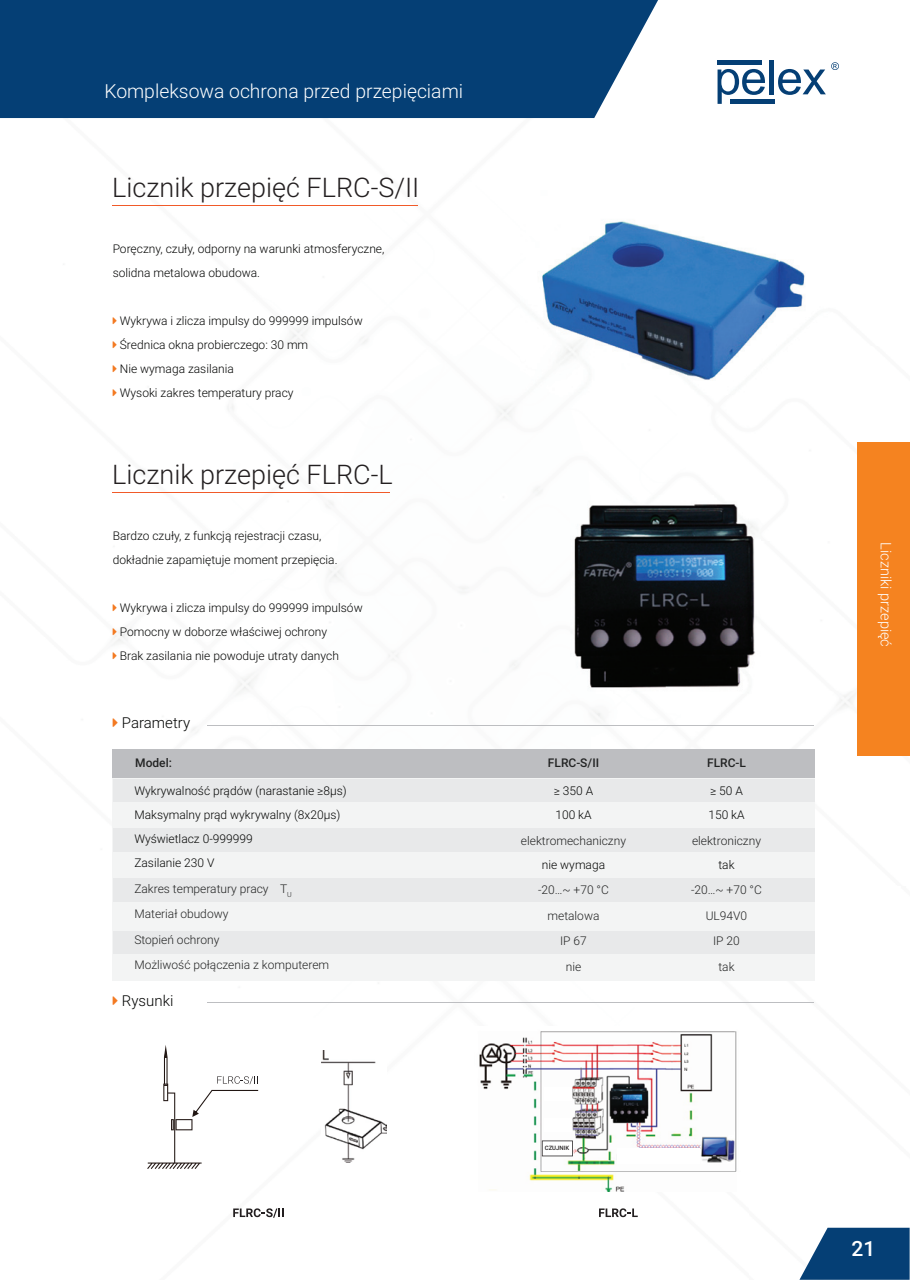
<style>
.page{position:relative;width:910px;height:1280px;background:#fff}
.page>*{position:absolute;margin:0;border:0;box-sizing:border-box;transform-origin:0 0}
.t1{font:300 27px "Roboto";color:#231f20}
.t2{font:500 21px "Roboto";color:#fff}
.t3{font:300 19.35px "Roboto";color:#fff}
.t4{font:300 15px "Roboto";color:#040504}
.t5{font:300 14.55px "Roboto";color:#fff}
.t6{font:300 12px/24px "Roboto";color:#040504}
.t7{font:300 12px/25.5px "Roboto";color:#222323;text-align:center}
.t8{font:500 12px "Roboto";color:#222323}
.t9{font:500 6px "Roboto";color:#231f20}
</style>
<div class="page">
<svg style="left:778px;top:62px;width:61px;height:33px"></svg>
<div style="left:769px;top:60px;width:5px;height:34px;background:#053f75"></div>
<svg style="left:717px;top:69px;width:48px;height:35px"></svg>
<hr style="left:717px;top:60px;width:45px;height:4px;background:#053f75">
<hr style="left:730px;top:100px;width:44px;height:4px;background:#053f75">
<div style="left:857px;top:442px;width:53px;height:314px;background:#f58320"></div>
<div style="left:0;top:0;width:658px;height:118px;background:#053f75"></div>
<svg style="left:799px;top:1228px;width:111px;height:52px;background:#275987"></svg>
<svg style="left:233px;top:1208px;width:51px;height:10px"></svg>
<img style="left:322px;top:1051px;width:65px;height:111px">
<svg style="left:147px;top:1045px;width:111px;height:124px"></svg>
<img style="left:479px;top:1031px;width:258px;height:160px">
<svg style="left:599px;top:1208px;width:39px;height:9px"></svg>
<div style="left:617px;top:1148px;width:83px;height:15px;background:#fff"></div>
<svg style="left:542px;top:1140px;width:31px;height:16px"></svg>
<div style="left:544px;top:1118px;width:28px;height:13px;background:#fff"></div>
<div style="left:544px;top:1087px;width:28px;height:13px;background:#fff"></div>
<div style="left:113px;top:777px;width:702px;height:204px;background:#f3f4f4"></div>
<div style="left:113px;top:779px;width:702px;height:23px;background:#e8e9ea"></div>
<div style="left:113px;top:829px;width:702px;height:23px;background:#e8e9ea"></div>
<div style="left:113px;top:879px;width:702px;height:23px;background:#e8e9ea"></div>
<div style="left:113px;top:930px;width:702px;height:23px;background:#e8e9ea"></div>
<div style="left:113px;top:749px;width:702px;height:29px;background:#bdbec1"></div>
<img style="left:574px;top:504px;width:184px;height:184px">
<img style="left:542px;top:221px;width:263px;height:159px">
<hr style="left:113px;top:205px;width:305px;height:1px;background:#f15a29">
<hr style="left:113px;top:492px;width:277px;height:1px;background:#f15a29">
<hr style="left:207px;top:725px;width:607px;height:1px;background:#bdbec1">
<hr style="left:207px;top:1002px;width:607px;height:1px;background:#bdbec1">
<h3 class="t3" style="left:104px;top:78px;width:360px">Kompleksowa ochrona przed przepięciami</h3>
<h1 class="t1" style="left:112px;top:168px;width:309px">Licznik przepięć FLRC-S/II</h1>
<p class="t6" style="left:113px;top:236px;width:273px">Poręczny, czuły, odporny na warunki atmosferyczne, solidna metalowa obudowa.</p>
<p class="t6" style="left:120px;top:308px;width:244px">Wykrywa i zlicza impulsy do 999999 impulsów Średnica okna probierczego: 30 mm<br>Nie wymaga zasilania<br>Wysoki zakres temperatury pracy</p>
<h1 class="t1" style="left:112px;top:455px;width:282px">Licznik przepięć FLRC-L</h1>
<p class="t6" style="left:113px;top:523px;width:226px">Bardzo czuły, z funkcją rejestracji czasu, dokładnie zapamiętuje moment przepięcia.</p>
<p class="t6" style="left:120px;top:595px;width:244px">Wykrywa i zlicza impulsy do 999999 impulsów<br>Pomocny w doborze właściwej ochrony<br>Brak zasilania nie powoduje utraty danych</p>
<p class="t4" style="left:122px;top:712px;width:70px">Parametry</p>
<p class="t8" style="left:135px;top:754px;width:38px">Model:</p>
<p class="t6" style="left:134px;top:778px;width:214px">Wykrywalność prądów (narastanie ≥8µs)<br>Maksymalny prąd wykrywalny (8x20µs)<br>Wyświetlacz 0-999999<br>Zasilanie 230 V</p>
<p class="t7" style="left:134px;top:875px;width:196px;text-align:left">Zakres temperatury pracy T<sub>U<br></sub>Materiał obudowy<br>Stopień ochrony<br>Możliwość połączenia z komputerem</p>
<p class="t4" style="left:122px;top:990px;width:53px">Rysunki</p>
<p class="t8" style="left:548px;top:754px;width:53px">FLRC-S/II</p>
<p class="t6" style="left:554px;top:778px;width:41px">≥ 350 A<br>100 kA</p>
<p class="t7" style="left:521px;top:827px;width:107px">elektromechaniczny</p>
<p class="t6" style="left:542px;top:852px;width:65px">nie wymaga</p>
<p class="t7" style="left:538px;top:877px;width:72px">-20…~ +70 °C metalowa<br>IP 67<br>nie</p>
<p class="t9" style="left:545px;top:1144px;width:26px">CZUJNIK</p>
<p class="t8" style="left:707px;top:754px;width:40px">FLRC-L</p>
<p class="t6" style="left:708px;top:778px;width:38px">≥ 50 A<br>150 kA</p>
<p class="t7" style="left:692px;top:827px;width:71px">elektroniczny</p>
<p class="t6" style="left:718px;top:852px;width:18px">tak</p>
<p class="t7" style="left:691px;top:877px;width:72px">-20…~ +70 °C<br>UL94V0<br>IP 20<br>tak</p>
<p class="t5" style="left:896px;top:542px;width:106px;rotate:90deg">Liczniki przepięć</p>
<h2 class="t2" style="left:851px;top:1233px;width:25px">21</h2>
</div>
